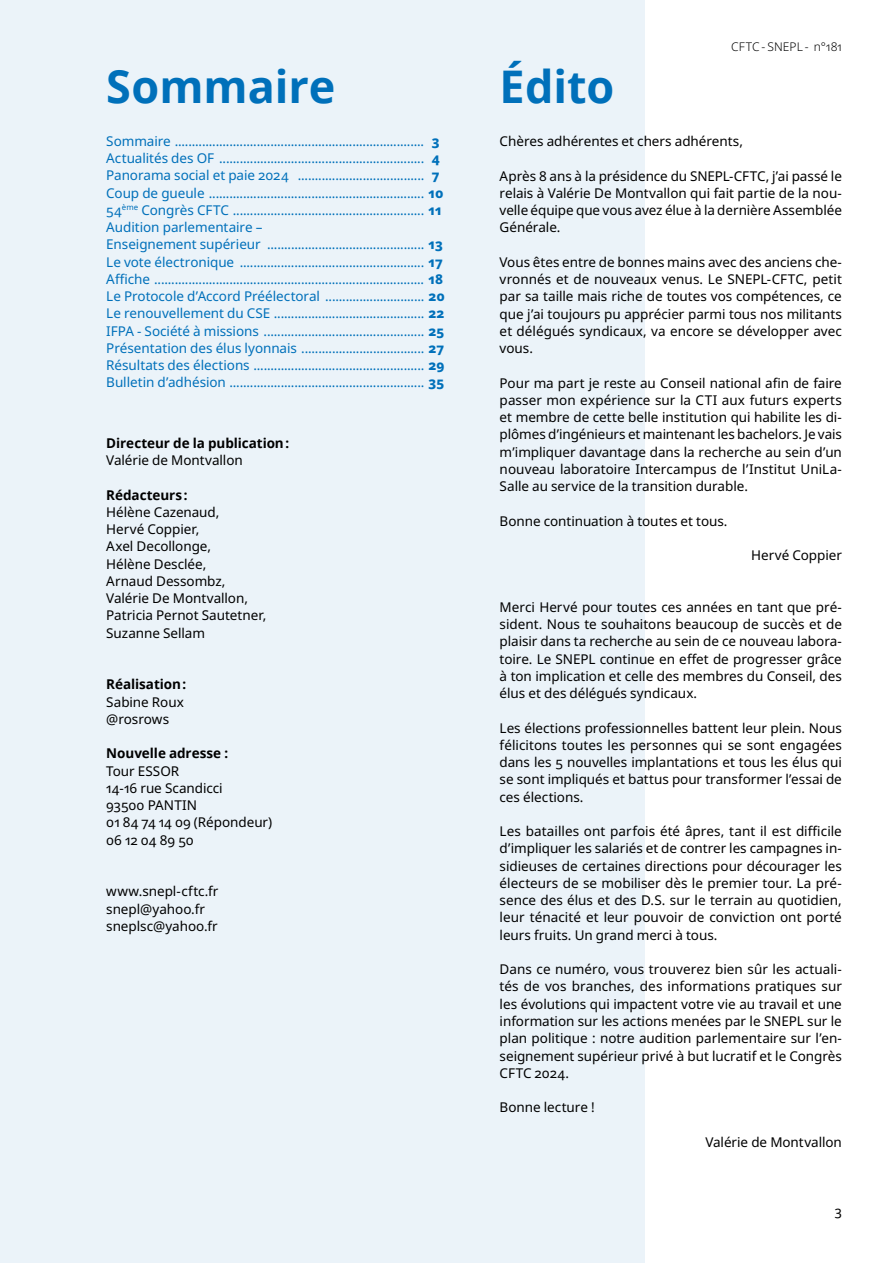
<style>
.page{position:relative;width:893px;height:1263px;background:#fff}
.page>*{position:absolute;margin:0;border:0;box-sizing:border-box;transform-origin:0 0}
.t1{font:700 45px "Noto Sans";color:#0070ba}
.t2{font:13.5px/17.2px "Noto Sans";letter-spacing:-.005em;color:#000;text-align:justify}
.t3{font:13.5px/17.2px "Noto Sans";letter-spacing:-.005em;color:#0070ba}
.t4{font:700 13.5px "Noto Sans";letter-spacing:-.005em;color:#000}
.t5{font:300 12px "Noto Sans";letter-spacing:.01em;color:#000}
.s1{font-weight:800}
</style>
<div class="page">
<div style="left:0;top:0;width:645px;height:1263px;background:#ebf3f9"></div>
<h1 class="t1" style="left:106px;top:55px;width:231px">Sommaire</h1>
<h1 class="t1" style="left:500px;top:55px;width:116px">Édito</h1>
<p class="t5" style="left:731px;top:38px;width:112px">CFTC - SNEPL - n°181</p>
<p class="t3" style="left:106px;top:133px;width:340px">Sommaire ......................................................................... <span class="s1">3<br></span>Actualités des OF ............................................................ <span class="s1">4<br></span>Panorama social et paie 2024 ..................................... <span class="s1">7<br></span>Coup de gueule ............................................................... <span class="s1">10<br></span>54<sup>ème</sup> Congrès CFTC ........................................................ <span class="s1">11<br></span>Audition parlementaire –<br>Enseignement supérieur .............................................. <span class="s1">13<br></span>Le vote électronique ...................................................... <span class="s1">17<br></span>Affiche ............................................................................... <span class="s1">18<br></span>Le Protocole d’Accord Préélectoral ............................. <span class="s1">20<br></span>Le renouvellement du CSE ............................................ <span class="s1">22<br></span>IFPA - Société à missions ............................................... <span class="s1">25<br></span>Présentation des élus lyonnais .................................... <span class="s1">27<br></span>Résultats des élections .................................................. <span class="s1">29<br></span>Bulletin d’adhésion ......................................................... <span class="s1">35</span></p>
<p class="t4" style="left:106px;top:433px;width:185px">Directeur de la publication:</p>
<p class="t2" style="left:106px;top:452px;width:138px">Valérie de Montvallon</p>
<p class="t4" style="left:106px;top:485px;width:83px">Rédacteurs:</p>
<p class="t2" style="left:106px;top:504px;width:162px;text-align:left">Hélène Cazenaud,<br>Hervé Coppier,<br>Axel Decollonge,<br>Hélène Desclée,<br>Arnaud Dessombz,<br>Valérie De Montvallon,<br>Patricia Pernot Sautetner,<br>Suzanne Sellam</p>
<p class="t4" style="left:106px;top:675px;width:82px">Réalisation:</p>
<p class="t2" style="left:106px;top:693px;width:79px">Sabine Roux @rosrows</p>
<p class="t4" style="left:106px;top:744px;width:124px">Nouvelle adresse :</p>
<p class="t2" style="left:106px;top:762px;width:167px;text-align:left">Tour ESSOR<br>14-16 rue Scandicci<br>93500 PANTIN<br>01 84 74 14 09 (Répondeur)<br>06 12 04 89 50</p>
<p class="t2" style="left:106px;top:883px;width:114px;text-align:left">www.snepl-cftc.fr snepl@yahoo.fr sneplsc@yahoo.fr</p>
<p class="t2" style="left:500px;top:133px;width:245px">Chères adhérentes et chers adhérents,</p>
<p class="t2" style="left:500px;top:167px;width:344px">Après 8 ans à la présidence du SNEPL-CFTC, j’ai passé le relais à Valérie De Montvallon qui fait partie de la nou&shy;velle équipe que vous avez élue à la dernière Assemblée Générale.</p>
<p class="t2" style="left:500px;top:254px;width:344px">Vous êtes entre de bonnes mains avec des anciens che&shy;vronnés et de nouveaux venus. Le SNEPL-CFTC, petit par sa taille mais riche de toutes vos compétences, ce que j’ai toujours pu apprécier parmi tous nos militants et délégués syndicaux, va encore se développer avec vous.</p>
<p class="t2" style="left:500px;top:374px;width:344px">Pour ma part je reste au Conseil national afin de faire passer mon expérience sur la CTI aux futurs experts et membre de cette belle institution qui habilite les di&shy;plômes d’ingénieurs et maintenant les bachelors. Je vais m’impliquer davantage dans la recherche au sein d’un nouveau laboratoire Intercampus de l’Institut UniLa-Salle au service de la transition durable.</p>
<p class="t2" style="left:500px;top:512px;width:229px">Bonne continuation à toutes et tous.</p>
<p class="t2" style="left:751px;top:547px;width:92px">Hervé Coppier</p>
<p class="t2" style="left:500px;top:599px;width:344px">Merci Hervé pour toutes ces années en tant que pré&shy;sident. Nous te souhaitons beaucoup de succès et de plaisir dans ta recherche au sein de ce nouveau labora&shy;toire. Le SNEPL continue en effet de progresser grâce à ton implication et celle des membres du Conseil, des élus et des délégués syndicaux.</p>
<p class="t2" style="left:500px;top:719px;width:344px">Les élections professionnelles battent leur plein. Nous félicitons toutes les personnes qui se sont engagées dans les 5 nouvelles implantations et tous les élus qui se sont impliqués et battus pour transformer l’essai de ces élections.</p>
<p class="t2" style="left:500px;top:823px;width:344px">Les batailles ont parfois été âpres, tant il est difficile d’impliquer les salariés et de contrer les campagnes in&shy;sidieuses de certaines directions pour décourager les électeurs de se mobiliser dès le premier tour. La pré&shy;sence des élus et des D.S. sur le terrain au quotidien, leur ténacité et leur pouvoir de conviction ont porté leurs fruits. Un grand merci à tous.</p>
<p class="t2" style="left:500px;top:961px;width:344px">Dans ce numéro, vous trouverez bien sûr les actuali&shy;tés de vos branches, des informations pratiques sur les évolutions qui impactent votre vie au travail et une information sur les actions menées par le SNEPL sur le plan politique : notre audition parlementaire sur l’en&shy;seignement supérieur privé à but lucratif et le Congrès CFTC 2024.</p>
<p class="t2" style="left:500px;top:1099px;width:97px">Bonne lecture !</p>
<p class="t2" style="left:705px;top:1133px;width:138px">Valérie de Montvallon</p>
<p class="t2" style="left:835px;top:1202px;width:9px">3</p>
</div>
